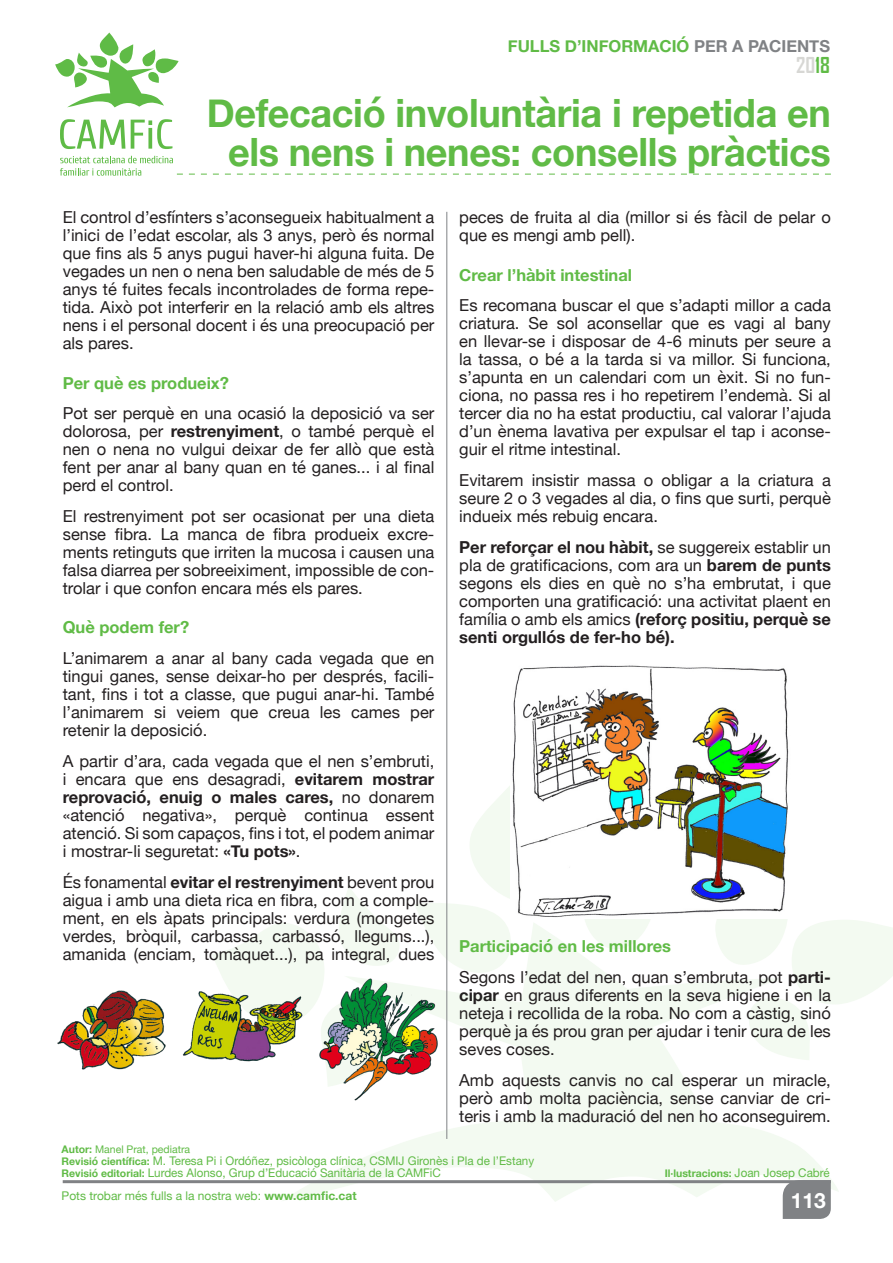
<style>
.page{position:relative;width:893px;height:1263px;background:#fff}
.page>*{position:absolute;margin:0;border:0;box-sizing:border-box;transform-origin:0 0}
.Título_2_líneas{font:700 39px/39px "Helvetica Neue";letter-spacing:-.01em;color:#60bb46;text-align:center}
.t1{font:700 21px "Agency FB";color:#d7d7d4}
.t2{font:700 21px "Helvetica Neue";color:#fff}
.Galerada{font:16.5px/18px "Helvetica Neue";color:#231f20;text-align:justify}
.Titulillo{font:700 16.5px "Helvetica Neue";color:#60bb46}
.Autores_y_Revisiones{font:12px "Helvetica Neue LT Std";color:#60bb46}
.t3{font:12px "Helvetica Neue";color:#60bb46}
.Autores_y_Revisiones-2{font:700 10.5px "Helvetica Neue";color:#60bb46}
.t4{font:10.5px "Helvetica Neue";color:#60bb46}
.s1{color:#808285}
.s2{color:#60bb46}
.s3{font-weight:700}
.s4{font-family:"Helvetica Neue";font-weight:700;font-size:10.5px}
.s5{font-family:"Helvetica Neue LT Std";font-weight:400;font-size:12px}
</style>
<div class="page">
<svg style="left:281px;top:979px;width:557px;height:223px;fill:#f3faf1"></svg>
<svg style="left:212px;top:887px;width:187px;height:200px"></svg>
<svg style="left:415px;top:770px;width:235px;height:209px"></svg>
<svg style="left:715px;top:919px;width:178px;height:141px"></svg>
<svg style="left:55px;top:33px;width:124px;height:74px"></svg>
<svg style="left:60px;top:156px;width:771px;height:20px"></svg>
<svg style="left:60px;top:119px;width:65px;height:30px"></svg>
<svg style="left:131px;top:119px;width:41px;height:30px"></svg>
<hr style="left:63px;top:1180px;width:768px;height:3px;background:#808285">
<div style="left:783px;top:1180px;width:48px;height:39px;background:#808285"></div>
<hr style="left:446px;top:212px;width:1px;height:927px;background:#808285">
<img style="left:182px;top:981px;width:126px;height:94px">
<img style="left:314px;top:977px;width:130px;height:128px">
<img style="left:57px;top:990px;width:109px;height:80px">
<img style="left:511px;top:665px;width:278px;height:253px">
<p class="Titulillo" style="left:508px;top:33px;width:324px">FULLS D’INFORMACIÓ <span class="s1">PER A PACIENTS</span></p>
<p class="t1" style="left:796px;top:52px;width:35px">20<span class="s2">18</span></p>
<p class="Título_2_líneas" style="left:207px;top:94px;width:626px">Defecació involuntària i repetida en els nens i nenes: consells pràctics</p>
<p class="Galerada" style="left:63px;top:209px;width:373px">El control d’esfínters s’aconsegueix habitualment a l’inici de l’edat escolar, als 3 anys, però és normal que fins als 5 anys pugui haver-hi alguna fuita. De vegades un nen o nena ben saludable de més de 5 anys té fuites fecals incontrolades de forma repe&shy;tida. Això pot interferir en la relació amb els altres nens i el personal docent i és una preocupació per als pares.</p>
<p class="Titulillo" style="left:63px;top:370px;width:168px">Per què es produeix?</p>
<p class="Galerada" style="left:63px;top:405px;width:373px">Pot ser perquè en una ocasió la deposició va ser dolorosa, per <span class="s3">restrenyiment</span>, o també perquè el nen o nena no vulgui deixar de fer allò que està fent per anar al bany quan en té ganes... i al final perd el control.</p>
<p class="Galerada" style="left:63px;top:508px;width:373px">El restrenyiment pot ser ocasionat per una dieta sense fibra. La manca de fibra produeix excre&shy;ments retinguts que irriten la mucosa i causen una falsa diarrea per sobreeiximent, impossible de con&shy;trolar i que confon encara més els pares.</p>
<p class="Titulillo" style="left:63px;top:614px;width:128px">Què podem fer?</p>
<p class="Galerada" style="left:63px;top:650px;width:373px">L’animarem a anar al bany cada vegada que en tingui ganes, sense deixar-ho per després, facili&shy;tant, fins i tot a classe, que pugui anar-hi. També l’animarem si veiem que creua les cames per retenir la deposició.</p>
<p class="Galerada" style="left:63px;top:753px;width:373px">A partir d’ara, cada vegada que el nen s’embruti, i encara que ens desagradi, <span class="s3">evitarem mostrar reprovació, enuig o males cares,</span> no donarem «atenció negativa», perquè continua essent atenció. Si som capaços, fins i tot, el podem animar i mostrar-li seguretat: <span class="s3">«Tu pots»</span>.</p>
<p class="Galerada" style="left:63px;top:874px;width:373px">És fonamental <span class="s3">evitar el restrenyiment</span> bevent prou aigua i amb una dieta rica en fibra, com a comple&shy;ment, en els àpats principals: verdura (mongetes verdes, bròquil, carbassa, carbassó, llegums...), amanida (enciam, tomàquet...), pa integral, dues</p>
<p class="Galerada" style="left:459px;top:209px;width:373px">peces de fruita al dia (millor si és fàcil de pelar o que es mengi amb pell).</p>
<p class="Titulillo" style="left:459px;top:262px;width:174px">Crear l’hàbit intestinal</p>
<p class="Galerada" style="left:459px;top:297px;width:373px">Es recomana buscar el que s’adapti millor a cada criatura. Se sol aconsellar que es vagi al bany en llevar-se i disposar de 4-6 minuts per seure a la tassa, o bé a la tarda si va millor. Si funciona, s’apunta en un calendari com un èxit. Si no fun&shy;ciona, no passa res i ho repetirem l’endemà. Si al tercer dia no ha estat productiu, cal valorar l’ajuda d’un ènema lavativa per expulsar el tap i aconse&shy;guir el ritme intestinal.</p>
<p class="Galerada" style="left:459px;top:472px;width:373px">Evitarem insistir massa o obligar a la criatura a seure 2 o 3 vegades al dia, o fins que surti, perquè indueix més rebuig encara.</p>
<p class="Galerada" style="left:459px;top:539px;width:373px"><span class="s3">Per reforçar el nou hàbit,</span> se suggereix establir un pla de gratificacions, com ara un <span class="s3">barem de punts </span>segons els dies en què no s’ha embrutat, i que comporten una gratificació: una activitat plaent en família o amb els amics <span class="s3">(reforç positiu, perquè se senti orgullós de fer-ho bé).</span></p>
<p class="Titulillo" style="left:459px;top:933px;width:213px">Participació en les millores</p>
<p class="Galerada" style="left:459px;top:969px;width:373px">Segons l’edat del nen, quan s’embruta, pot <span class="s3">parti&shy;cipar</span> en graus diferents en la seva higiene i en la neteja i recollida de la roba. No com a càstig, sinó perquè ja és prou gran per ajudar i tenir cura de les seves coses.</p>
<p class="Galerada" style="left:459px;top:1072px;width:373px">Amb aquests canvis no cal esperar un miracle, però amb molta paciència, sense canviar de cri&shy;teris i amb la maduració del nen ho aconseguirem.</p>
<p class="t4" style="left:62px;top:1141px;width:130px"><span class="s3">Autor:</span> Manel Prat, pediatra</p>
<p class="Autores_y_Revisiones" style="left:62px;top:1153px;width:474px"><span class="s4">Revisió científica:</span> M. Teresa Pi i Ordóñez, psicòloga clínica, CSMIJ Gironès i Pla de l’Estany</p>
<p class="Autores_y_Revisiones" style="left:62px;top:1165px;width:381px"><span class="s4">Revisió editorial:</span> Lurdes Alonso, Grup d’Educació Sanitària de la CAMFiC</p>
<p class="Autores_y_Revisiones-2" style="left:665px;top:1165px;width:167px">Il·lustracions: <span class="s5">Joan Josep Cabré</span></p>
<p class="t3" style="left:62px;top:1187px;width:296px">Pots trobar més fulls a la nostra web: <span class="s3">www.camfic.cat</span></p>
<p class="t2" style="left:791px;top:1183px;width:37px">113</p>
</div>
